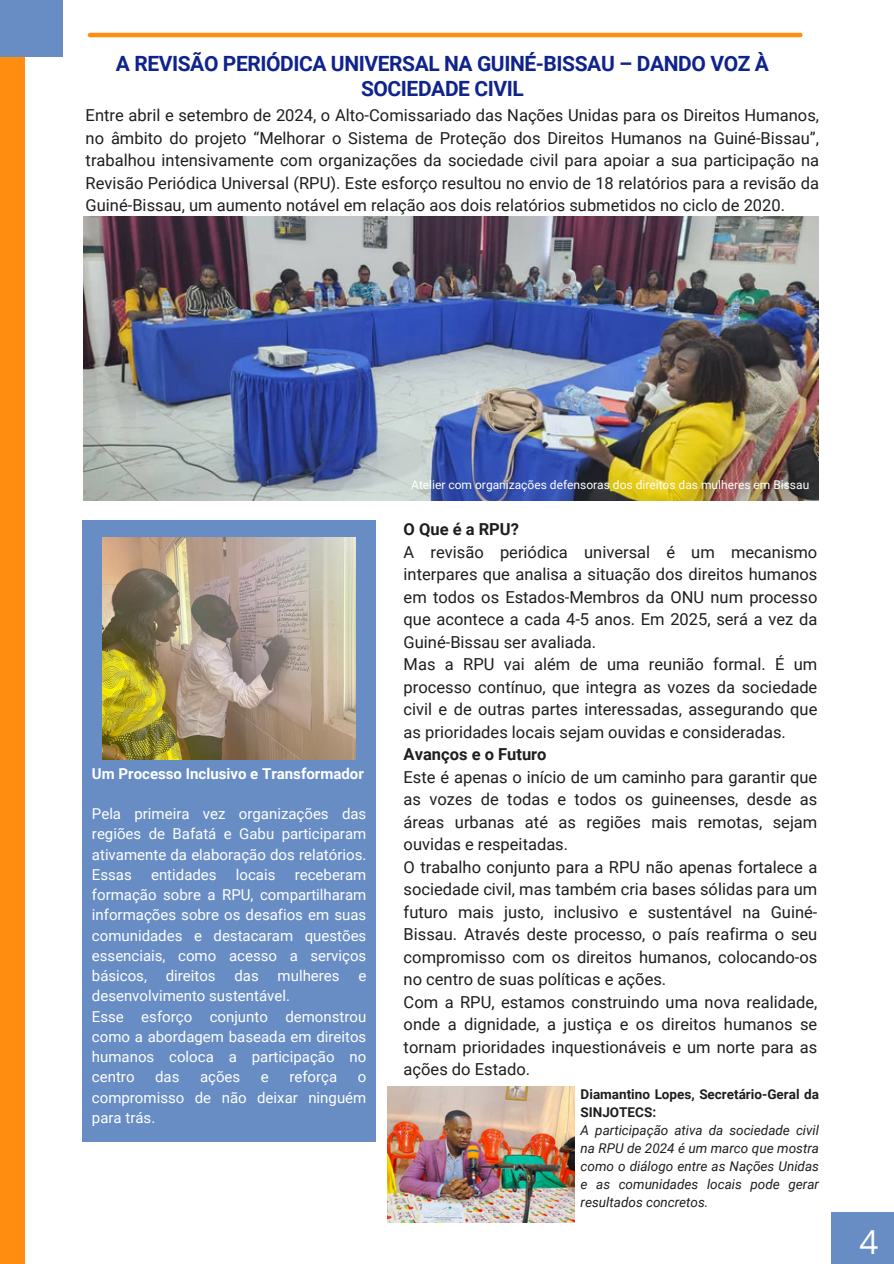
<style>
.page{position:relative;width:894px;height:1264px;background:#fff}
.page>*{position:absolute;margin:0;border:0;box-sizing:border-box;transform-origin:0 0}
.t1{font:33px "Open Sans";color:#fff}
.t2{font:700 21px/24.8px "Roboto";letter-spacing:-.02em;color:#0f238d;text-align:center}
.t3{font:16.5px/22.5px "Roboto";color:#1e1e1e}
.t4{font:15px/20.2px "Roboto";color:#fff;text-align:justify}
.t5{font:700 15px "Roboto";color:#fff}
.t6{font:italic 13.5px/18px "Roboto";color:#1e1e1e}
.t7{font:12px "Roboto";color:#fff}
.s1{font-weight:700}
.s2{font-weight:700;font-style:normal}
</style>
<div class="page">
<div style="left:0;top:0;width:24px;height:1263px;background:#ff8d10"></div>
<img style="left:84px;top:216px;width:734px;height:285px">
<div style="left:0;top:0;width:63px;height:56px;background:#688dc5"></div>
<div style="left:831px;top:1212px;width:62px;height:51px;background:#688dc5"></div>
<div style="left:82px;top:520px;width:294px;height:621px;background:#688dc5"></div>
<img style="left:102px;top:538px;width:253px;height:221px">
<img style="left:388px;top:1086px;width:186px;height:136px">
<hr style="left:90px;top:33px;width:710px;height:4px;background:#ff8d10">
<p class="t2" style="left:116px;top:52px;width:654px">A REVISÃO PERIÓDICA UNIVERSAL NA GUINÉ-BISSAU – DANDO VOZ À<br>SOCIEDADE CIVIL</p>
<p class="t3" style="left:86px;top:104px;width:734px;text-align:justify">Entre abril e setembro de 2024, o Alto-Comissariado das Nações Unidas para os Direitos Humanos, no âmbito do projeto “Melhorar o Sistema de Proteção dos Direitos Humanos na Guiné-Bissau”, trabalhou intensivamente com organizações da sociedade civil para apoiar a sua participação na Revisão Periódica Universal (RPU). Este esforço resultou no envio de 18 relatórios para a revisão da Guiné-Bissau, um aumento notável em relação aos dois relatórios submetidos no ciclo de 2020.</p>
<p class="t5" style="left:92px;top:764px;width:273px">Um Processo Inclusivo e Transformador</p>
<h2 class="t4" style="left:92px;top:803px;width:276px">Pela primeira vez organizações das regiões de Bafatá e Gabu participaram ativamente da elaboração dos relatórios.<br>Essas</h2>
<h2 class="t4" style="left:92px;top:864px;width:276px;text-indent:203px">receberam formação sobre a RPU, compartilharam informações sobre os desafios em suas comunidades e destacaram questões essenciais, como acesso a serviços básicos,</h2>
<h2 class="t4" style="left:151px;top:864px;width:67px">entidades</h2>
<h2 class="t4" style="left:236px;top:864px;width:41px">locais</h2>
<h2 class="t4" style="left:166px;top:965px;width:51px">direitos</h2>
<h2 class="t4" style="left:234px;top:965px;width:26px">das</h2>
<h2 class="t4" style="left:277px;top:965px;width:63px">mulheres</h2>
<h2 class="t4" style="left:358px;top:965px;width:9px">e</h2>
<h2 class="t4" style="left:92px;top:986px;width:276px;text-align:left">desenvolvimento sustentável.<br>Esse esforço conjunto demonstrou como a abordagem baseada em direitos humanos coloca a participação no centro</h2>
<h2 class="t4" style="left:155px;top:1067px;width:26px">das</h2>
<h2 class="t4" style="left:200px;top:1067px;width:42px">ações</h2>
<h2 class="t4" style="left:261px;top:1067px;width:9px">e</h2>
<h2 class="t4" style="left:289px;top:1067px;width:49px">reforça</h2>
<h2 class="t4" style="left:92px;top:1067px;width:276px;text-indent:266px">o compromisso de não deixar ninguém para trás.</h2>
<h3 class="t7" style="left:411px;top:478px;width:399px">Atelier com organizações defensoras dos direitos das mulheres em Bissau</h3>
<h3 class="t3" style="left:403px;top:518px;width:415px"><span class="s1">O Que é a RPU?<br></span>A revisão periódica universal é um mecanismo interpares que analisa a situação dos direitos humanos em todos os Estados-Membros da ONU num processo que acontece a cada 4-5 anos. Em 2025, será a vez da Guiné-Bissau ser avaliada.</h3>
<h3 class="t3" style="left:403px;top:653px;width:415px">Mas a RPU vai além de uma reunião formal. É um processo contínuo, que integra as vozes da sociedade civil e de outras partes interessadas, assegurando que as prioridades locais sejam ouvidas e consideradas.<br><span class="s1">Avanços e o Futuro<br></span>Este é apenas o início de um caminho para garantir que as vozes de todas e todos os guineenses, desde as áreas urbanas até as regiões mais remotas, sejam ouvidas e respeitadas.<br>O trabalho conjunto para a RPU não apenas fortalece a sociedade civil, mas também cria bases sólidas para um futuro mais justo, inclusivo e sustentável na Guiné-Bissau. Através deste processo, o país reafirma o seu compromisso com os direitos humanos, colocando-os no centro de suas políticas e ações.<br>Com a RPU, estamos construindo uma nova realidade, onde a dignidade, a justiça e os direitos humanos se tornam prioridades inquestionáveis e um norte para as ações do Estado.</h3>
<p class="t6" style="left:580px;top:1085px;width:240px"><span class="s2">Diamantino Lopes, Secretário-Geral da<br>SINJOTECS:<br></span>A participação ativa da sociedade civil na RPU de 2024 é um marco que mostra como o diálogo entre as Nações Unidas e as comunidades locais pode gerar resultados concretos.</p>
<h4 class="t1" style="left:859px;top:1218px;width:20px">4</h4>
</div>
